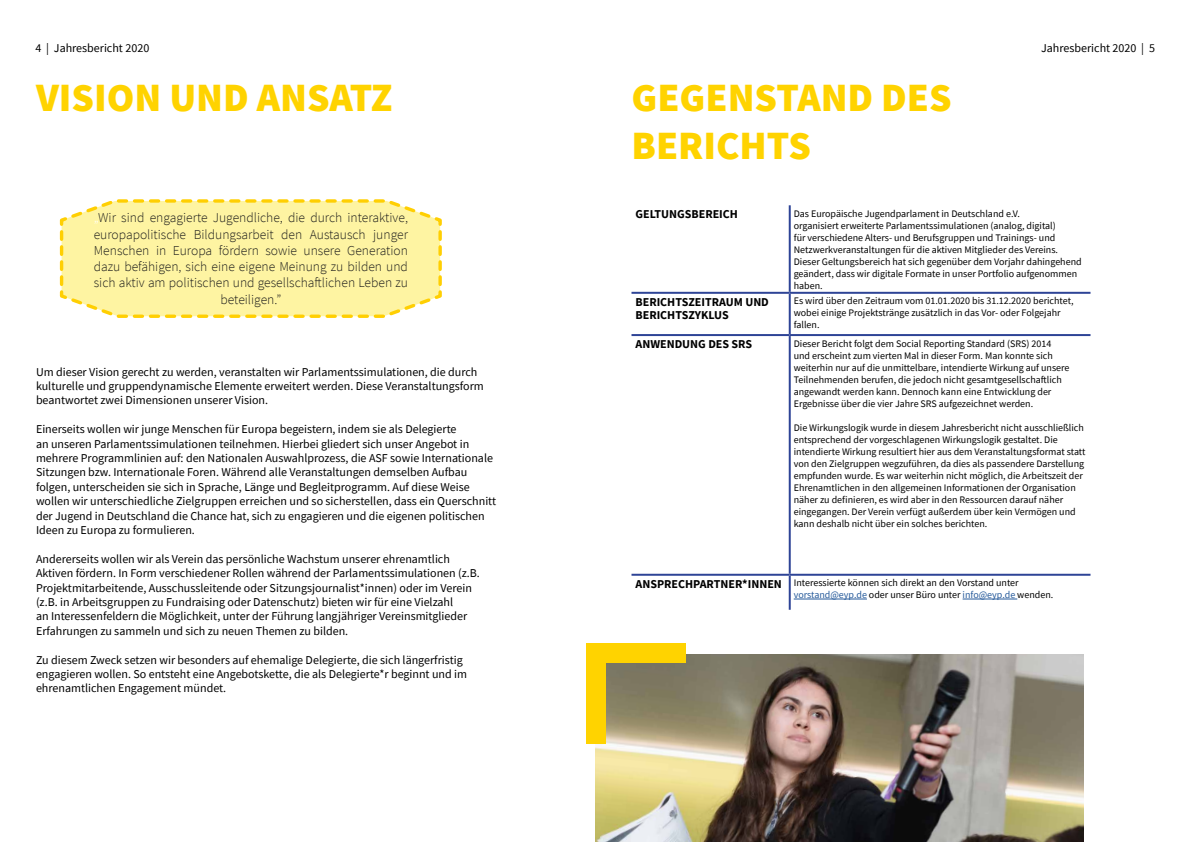
<style>
.page{position:relative;width:1191px;height:842px;background:#fff}
.page>*{position:absolute;margin:0;border:0;box-sizing:border-box;transform-origin:0 0}
.t1{font:900 40px/48px "Source Sans Pro";color:#ffd300}
.t2{font:300 13.5px/16.2px "Source Sans Pro";color:#1d1d1b;text-align:center}
.t3{font:12px/14.4px "Source Sans Pro";color:#000}
.t4{font:700 12px/13px "Source Sans Pro";color:#000}
.t5{font:10px/12px "Source Sans Pro";color:#000}
.s1{color:#fff}
.s2{font-weight:700;font-size:12px}
.s3{color:#275b9b}
</style>
<div class="page">
<hr style="left:788px;top:205px;width:2px;height:87px;background:#2e4496">
<hr style="left:631px;top:292px;width:158px;height:2px;background:#2e4496">
<hr style="left:631px;top:334px;width:158px;height:2px;background:#2e4496">
<hr style="left:788px;top:294px;width:2px;height:40px;background:#2e4496">
<hr style="left:788px;top:336px;width:2px;height:238px;background:#2e4496">
<hr style="left:789px;top:292px;width:301px;height:2px;background:#2e4496">
<hr style="left:789px;top:334px;width:301px;height:2px;background:#2e4496">
<hr style="left:631px;top:574px;width:158px;height:2px;background:#2e4496">
<hr style="left:788px;top:576px;width:2px;height:34px;background:#2e4496">
<hr style="left:789px;top:574px;width:301px;height:2px;background:#2e4496">
<hr style="left:793px;top:599px;width:74px;height:1px;background:#275b9b">
<hr style="left:962px;top:599px;width:55px;height:1px;background:#275b9b">
<img style="left:595px;top:655px;width:488px;height:187px">
<div style="left:587px;top:644px;width:99px;height:19px;background:#ffd300"></div>
<div style="left:587px;top:644px;width:19px;height:99px;background:#ffd300"></div>
<svg style="left:59px;top:199px;width:383px;height:119px;background:#fef3a1"></svg>
<p class="t3" style="left:35px;top:41px;width:115px">4 | Jahresbericht 2020</p>
<p class="t3" style="left:1041px;top:41px;width:115px">Jahresbericht 2020 | 5</p>
<h1 class="t1" style="left:36px;top:73px;width:358px">VISION UND ANSATZ</h1>
<p class="t2" style="left:94px;top:210px;width:316px"><span class="s1">„</span>Wir sind engagierte Jugendliche, die durch interaktive, europapolitische Bildungsarbeit den Austausch junger Menschen in Europa fördern sowie unsere Generation dazu befähigen, sich eine eigene Meinung zu bilden und sich aktiv am politischen und gesellschaftlichen Leben zu beteiligen.”</p>
<p class="t3" style="left:36px;top:364px;width:449px">Um dieser Vision gerecht zu werden, veranstalten wir Parlamentssimulationen, die durch kulturelle und gruppendynamische Elemente erweitert werden. Diese Veranstaltungsform beantwortet zwei Dimensionen unserer Vision.</p>
<p class="t3" style="left:36px;top:422px;width:462px">Einerseits wollen wir junge Menschen für Europa begeistern, indem sie als Delegierte<br>an unseren Parlamentssimulationen teilnehmen. Hierbei gliedert sich unser Angebot in mehrere Programmlinien auf: den Nationalen Auswahlprozess, die ASF sowie Internationale Sitzungen bzw. Internationale Foren. Während alle Veranstaltungen demselben Aufbau folgen, unterscheiden sie sich in Sprache, Länge und Begleitprogramm. Auf diese Weise wollen wir unterschiedliche Zielgruppen erreichen und so sicherstellen, dass ein Querschnitt der Jugend in Deutschland die Chance hat, sich zu engagieren und die eigenen politischen Ideen zu Europa zu formulieren.</p>
<p class="t3" style="left:36px;top:552px;width:445px">Andererseits wollen wir als Verein das persönliche Wachstum unserer ehrenamtlich Aktiven fördern. In Form verschiedener Rollen während der Parlamentssimulationen (z.B.<br>Projektmitarbeitende, Ausschussleitende oder Sitzungsjournalist*innen) oder im Verein (z.B. in Arbeitsgruppen zu Fundraising oder Datenschutz) bieten wir für eine Vielzahl<br>an Interessenfeldern die Möglichkeit, unter der Führung langjähriger Vereinsmitglieder Erfahrungen zu sammeln und sich zu neuen Themen zu bilden.</p>
<p class="t3" style="left:36px;top:652px;width:432px">Zu diesem Zweck setzen wir besonders auf ehemalige Delegierte, die sich längerfristig engagieren wollen. So entsteht eine Angebotskette, die als Delegierte*r beginnt und im ehrenamtlichen Engagement mündet.</p>
<h1 class="t1" style="left:631px;top:73px;width:322px">GEGENSTAND DES<br>BERICHTS</h1>
<p class="t4" style="left:635px;top:208px;width:104px">GELTUNGSBEREICH</p>
<p class="t5" style="left:793px;top:207px;width:289px">Das Europäische Jugendparlament in Deutschland e.V.<br>organisiert erweiterte Parlamentssimulationen (analog, digital)<br>für verschiedene Alters- und Berufsgruppen und Trainings- und Netzwerkveranstaltungen für die aktiven Mitglieder des Vereins.<br>Dieser Geltungsbereich hat sich gegenüber dem Vorjahr dahingehend geändert, dass wir digitale Formate in unser Portfolio aufgenommen haben.</p>
<p class="t4" style="left:635px;top:295px;width:135px">BERICHTSZEITRAUM UND<br>BERICHTSZYKLUS</p>
<p class="t5" style="left:793px;top:295px;width:281px">Es wird über den Zeitraum vom 01.01.2020 bis 31.12.2020 berichtet, wobei einige Projektstränge zusätzlich in das Vor- oder Folgejahr fallen.</p>
<p class="t4" style="left:635px;top:337px;width:118px">ANWENDUNG DES SRS</p>
<p class="t5" style="left:793px;top:337px;width:277px">Dieser Bericht folgt dem Social Reporting Standard (SRS) 2014 und erscheint zum vierten Mal in dieser Form. Man konnte sich weiterhin nur auf die unmittelbare, intendierte Wirkung auf unsere Teilnehmenden berufen, die jedoch nicht gesamtgesellschaftlich angewandt werden kann. Dennoch kann eine Entwicklung der Ergebnisse über die vier Jahre SRS aufgezeichnet werden.</p>
<p class="t5" style="left:793px;top:421px;width:293px">Die Wirkungslogik wurde in diesem Jahresbericht nicht ausschließlich entsprechend der vorgeschlagenen Wirkungslogik gestaltet. Die intendierte Wirkung resultiert hier aus dem Veranstaltungsformat statt von den Zielgruppen wegzuführen, da dies als passendere Darstellung empfunden wurde. Es war weiterhin nicht möglich, die Arbeitszeit der Ehrenamtlichen in den allgemeinen Informationen der Organisation näher zu definieren, es wird aber in den Ressourcen darauf näher eingegangen. Der Verein verfügt außerdem über kein Vermögen und kann deshalb nicht über ein solches berichten.</p>
<p class="t5" style="left:793px;top:577px;width:261px;text-indent:-158px"><span class="s2">ANSPRECHPARTNER*INNEN</span> Interessierte können sich direkt an den Vorstand unter <span class="s3">vorstand@eyp.de</span> oder unser Büro unter <span class="s3">info@eyp.de</span> wenden.</p>
</div>
